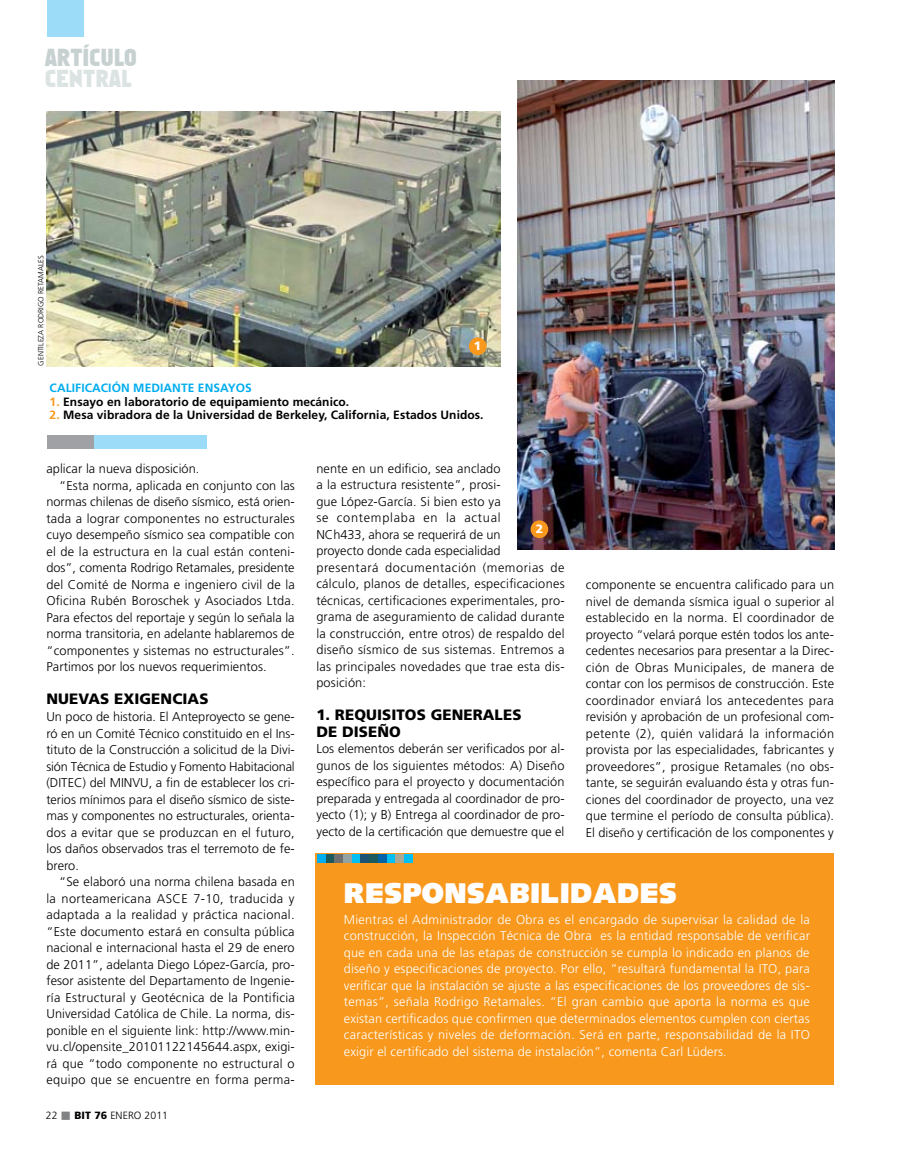
<style>
.page{position:relative;width:915px;height:1170px;background:#fff}
.page>*{position:absolute;margin:0;border:0;box-sizing:border-box;transform-origin:0 0}
.t1{font:900 28.5px "Syntax";letter-spacing:.015em;color:#fff}
.t2{font:22.5px "Faktos";letter-spacing:.02em;color:#c8d1d1}
.t3{font:22.5px "Faktos";letter-spacing:.02em;color:#dce3e3}
.t4{font:900 15px/16.5px "Frutiger";letter-spacing:.005em;color:#000}
.t5{font:300 12.75px/16.5px "Frutiger";letter-spacing:.01em;color:#000;text-align:justify}
.t6{font:300 12.75px/16.5px "Frutiger";letter-spacing:.015em;color:#fff}
.t7{font:700 12px "Frutiger";letter-spacing:.005em;color:#000}
.t8{font:700 12px "Frutiger";letter-spacing:.005em;color:#00adef}
.t9{font:900 12px "Frutiger";color:#fff}
.t10{font:300 10.5px "Frutiger";letter-spacing:.005em;color:#000}
.t11{font:300 7.5px "Frutiger";letter-spacing:.005em;color:#000}
.s1{color:#f8981d}
.s2{color:#808284}
.s3{font-weight:900}
</style>
<div class="page">
<div style="left:316px;top:853px;width:517px;height:231px;background:#f8981d"></div>
<div style="left:47px;top:0;width:37px;height:37px;background:#9ddcf9"></div>
<div style="left:317px;top:853px;width:9px;height:9px;background:#00adef"></div>
<div style="left:325px;top:853px;width:9px;height:9px;background:#1d5a5e"></div>
<div style="left:334px;top:853px;width:9px;height:9px;background:#6d6f71"></div>
<div style="left:343px;top:853px;width:9px;height:9px;background:#92a1a2"></div>
<div style="left:352px;top:853px;width:8px;height:9px;background:#00c0f3"></div>
<div style="left:360px;top:853px;width:9px;height:9px;background:#1b5273"></div>
<div style="left:369px;top:853px;width:9px;height:9px;background:#1d5a5e"></div>
<div style="left:378px;top:853px;width:8px;height:9px;background:#0062a7"></div>
<div style="left:386px;top:853px;width:9px;height:9px;background:#00c0f3"></div>
<div style="left:395px;top:853px;width:9px;height:9px;background:#a9a897"></div>
<div style="left:404px;top:853px;width:8px;height:9px;background:#00c0f3"></div>
<div style="left:47px;top:435px;width:160px;height:13px;background:#9ddcf9"></div>
<div style="left:47px;top:435px;width:47px;height:13px;background:#9fa1a4"></div>
<img style="left:47px;top:112px;width:453px;height:255px">
<img style="left:517px;top:80px;width:317px;height:470px">
<div style="left:468px;top:337px;width:18px;height:18px;background:#f8981d;border-radius:50%"></div>
<div style="left:530px;top:520px;width:18px;height:18px;background:#f8981d;border-radius:50%"></div>
<h2 class="t2" style="left:45px;top:44px;width:93px">ARTÍCULO</h2>
<h2 class="t3" style="left:45px;top:65px;width:88px">CENTRAL</h2>
<p class="t11" style="left:36px;top:365px;width:112px;rotate:-90deg">g entileza rodrig o retamales</p>
<p class="t9" style="left:474px;top:339px;width:9px">1</p>
<p class="t8" style="left:50px;top:381px;width:204px">Calificación mediante ensayos</p>
<p class="t7" style="left:50px;top:394px;width:301px"><span class="s1">1.</span> Ensayo en laboratorio de equipamiento mecánico.</p>
<p class="t7" style="left:50px;top:408px;width:435px"><span class="s1">2.</span> Mesa vibradora de la Universidad de Berkeley, California, Estados Unidos.</p>
<p class="t5" style="left:316px;top:460px;width:250px;text-align:left">nente en un edificio, sea anclado<br>a la estructura resistente”, prosi-<br>gue López-García. Si bien esto ya<br>se contemplaba en la actual<br>NCh433, ahora se requerirá de un<br>proyecto donde cada especialidad presentará documentación (memorias de cálculo, planos de detalles, especificaciones técnicas, certificaciones experimentales, pro&shy;grama de aseguramiento de calidad durante la construcción, entre otros) de respaldo del diseño sísmico de sus sistemas. Entremos a las principales novedades que trae esta dis&shy;posición:</p>
<p class="t4" style="left:316px;top:706px;width:207px">1. REQUISITOS GENERALES<br>DE DISEÑO</p>
<p class="t5" style="left:316px;top:740px;width:250px">Los elementos deberán ser verificados por al&shy;gunos de los siguientes métodos: A) Diseño específico para el proyecto y documentación preparada y entregada al coordinador de pro&shy;yecto (1); y B) Entrega al coordinador de pro&shy;yecto de la certificación que demuestre que el</p>
<p class="t5" style="left:46px;top:460px;width:154px">aplicar la nueva disposición.</p>
<p class="t5" style="left:59px;top:477px;width:237px">“Esta norma, aplicada en conjunto con las</p>
<p class="t5" style="left:46px;top:493px;width:250px">normas chilenas de diseño sísmico, está orien-</p>
<p class="t5" style="left:46px;top:510px;width:250px">tada a lograr componentes no estructurales</p>
<p class="t5" style="left:46px;top:526px;width:249px">cuyo desempeño sísmico sea compatible con</p>
<p class="t5" style="left:46px;top:543px;width:250px">el de la estructura en la cual están conteni-</p>
<p class="t5" style="left:46px;top:559px;width:249px">dos”, comenta Rodrigo Retamales, presidente</p>
<p class="t5" style="left:46px;top:576px;width:250px">del Comité de Norma e ingeniero civil de la</p>
<p class="t5" style="left:46px;top:592px;width:250px">Oficina Rubén Boroschek y Asociados Ltda.</p>
<p class="t5" style="left:46px;top:609px;width:249px">Para efectos del reportaje y según lo señala la</p>
<p class="t5" style="left:46px;top:625px;width:249px">norma transitoria, en adelante hablaremos de</p>
<p class="t5" style="left:46px;top:642px;width:250px">“componentes y sistemas no estructurales”.</p>
<p class="t5" style="left:46px;top:658px;width:221px">Partimos por los nuevos requerimientos.</p>
<p class="t4" style="left:46px;top:690px;width:163px">NUEVAS EXIGENCIAS</p>
<p class="t5" style="left:46px;top:708px;width:250px">U n poco de historia. El Anteproyecto se gene&shy;ró en un Comité Técnico constituido en el Ins&shy;tituto de la Construcción a solicitud de la Divi&shy;sión Técnica de Estudio y Fomento Habitacional (DITE</p>
<p class="t9" style="left:535px;top:522px;width:9px">2</p>
<p class="t5" style="left:585px;top:576px;width:250px">componente se encuentra calificado para un nivel de demanda sísmica igual o superior al establecido en la norma. El coordinador de proyecto “velará porque estén todos los ante&shy;cedentes necesarios para presentar a la Direc&shy;ción de Obras Municipales, de manera de contar con los permisos de construcción. Este coordinador enviará los antecedentes para revisión y aprobación de un profesional com&shy;petente (2), quién validará la información provista por las especialidades, fabricantes y proveedores”, prosigue Retamales (no obs&shy;tante, se seguirán evaluando ésta y otras fun&shy;ciones del coordinador de proyecto, una vez que termine el período de consulta pública).<br>El diseño y certificación de los componentes y</p>
<p class="t5" style="left:46px;top:774px;width:250px;text-indent:102px">, a fin de establecer los cri&shy;terios mínimos para el diseño sísmico de siste&shy;mas y componentes no estructurales, orienta&shy;dos a evitar que se produzcan en el futuro, los daños observados tras el terremoto de fe&shy;brero.</p>
<p class="t5" style="left:46px;top:873px;width:250px;text-indent:13px">“Se elaboró una norma chilena basada en la norteamericana ASCE 7-10, traducida y adaptada a la realidad y práctica nacional. “Este documento estará en consulta pública nacional e internacional hasta el 29 de enero de 2011”, adelanta Diego López-García, pro&shy;fesor asistente del Departamento de Ingenie&shy;ría Estructural y Geotécnica de la Pontificia U niversidad Católica de Chile. La norma, dis&shy;ponible en el siguiente link: http://www.min&shy;vu.cl/opensite_20101122145644.aspx, exigi&shy;rá que “todo componente no estructural o equipo que se encuentre en forma perma-</p>
<h1 class="t1" style="left:344px;top:875px;width:334px">RESPONSABILIDADES</h1>
<p class="t5" style="left:74px;top:774px;width:55px">C) del MINVU</p>
<p class="t6" style="left:344px;top:910px;width:467px">Mientras el Administrador de Obra es el encargado de supervisar la calidad de la construcción, la Inspección Técnica de Obra es la entidad responsable de verificar que en cada una de las etapas de construcción se cumpla lo indicado en planos de diseño y especificaciones de proyecto. Por ello, “resultará fundamental la ITO, para verificar que la instalación se ajuste a las especificaciones de los proveedores de sis&shy;temas”, señala Rodrigo Retamales. “El gran cambio que aporta la norma es que existan certificados que confirmen que determinados elementos cumplen con ciertas características y niveles de deformación. Será en parte, responsabilidad de la ITO exigir el certificado del sistema de instalación”, comenta Carl Lüders.</p>
<p class="t10" style="left:46px;top:1109px;width:124px">22 <span class="s2">■</span> <span class="s3">BIT 76</span> enero 2011</p>
</div>
